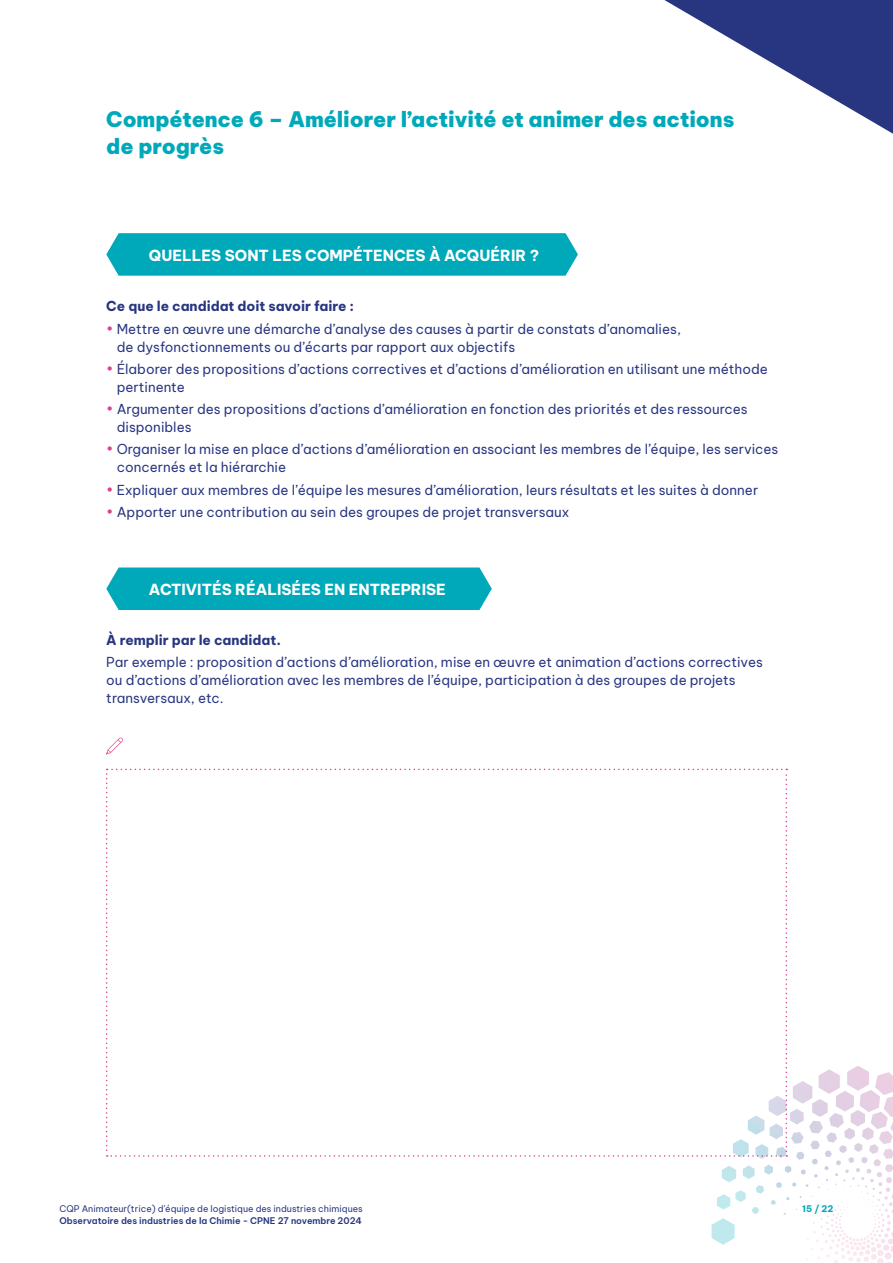
<style>
.page{position:relative;width:893px;height:1263px;background:#fff}
.page>*{position:absolute;margin:0;border:0;box-sizing:border-box;transform-origin:0 0}
.t1{font:900 21px/27px "Be Vietnam Pro";color:#00a9b9}
.t2{font:700 15px "Be Vietnam Pro";color:#fff}
.t3{font:13.5px/18px "Be Vietnam Pro";color:#283581}
.t4{font:700 13.5px "Be Vietnam Pro";letter-spacing:-.005em;color:#283581}
.t5{font:9px "Be Vietnam Pro";color:#283581}
.t6{font:600 9px "Be Vietnam Pro";color:#283581}
.t7{font:700 9px "Be Vietnam Pro";color:#00a9b9}
.s1{color:#da4290}
</style>
<div class="page">
<svg style="left:712px;top:1218px;width:23px;height:27px"></svg>
<img style="left:722px;top:1066px;width:171px;height:122px">
<svg style="left:664px;top:0;width:229px;height:134px"></svg>
<svg style="left:106px;top:233px;width:472px;height:43px;background:#09acbb"></svg>
<div style="left:106px;top:567px;width:386px;height:43px;background:#00a9b9"></div>
<svg style="left:106px;top:737px;width:17px;height:17px"></svg>
<svg style="left:106px;top:769px;width:681px;height:388px"></svg>
<h1 class="t1" style="left:106px;top:104px;width:630px">Compétence 6 – Améliorer l’activité et animer des actions de progrès</h1>
<p class="t2" style="left:149px;top:242px;width:392px">QUELLES SONT LES COMPÉTENCES À ACQUÉRIR ?</p>
<p class="t4" style="left:106px;top:295px;width:249px">Ce que le candidat doit savoir faire :</p>
<p class="t3" style="left:117px;top:318px;width:566px;text-indent:-10px"><span class="s1">•</span> Mettre en œuvre une démarche d’analyse des causes à partir de constats d’anomalies, de dysfonctionnements ou d’écarts par rapport aux objectifs</p>
<p class="t3" style="left:117px;top:359px;width:653px;text-indent:-10px"><span class="s1">•</span> Élaborer des propositions d’actions correctives et d’actions d’amélioration en utilisant une méthode pertinente</p>
<p class="t3" style="left:117px;top:399px;width:632px;text-indent:-10px"><span class="s1">•</span> Argumenter des propositions d’actions d’amélioration en fonction des priorités et des ressources disponibles</p>
<p class="t3" style="left:117px;top:439px;width:663px;text-indent:-10px"><span class="s1">•</span> Organiser la mise en place d’actions d’amélioration en associant les membres de l’équipe, les services concernés et la hiérarchie</p>
<p class="t3" style="left:106px;top:479px;width:653px"><span class="s1">•</span> Expliquer aux membres de l’équipe les mesures d’amélioration, leurs résultats et les suites à donner</p>
<p class="t3" style="left:106px;top:502px;width:464px"><span class="s1">•</span> Apporter une contribution au sein des groupes de projet transversaux</p>
<p class="t2" style="left:149px;top:577px;width:298px">ACTIVITÉS RÉALISÉES EN ENTREPRISE</p>
<p class="t4" style="left:106px;top:628px;width:176px">À remplir par le candidat.</p>
<p class="t3" style="left:106px;top:652px;width:658px">Par exemple : proposition d’actions d’amélioration, mise en œuvre et animation d’actions correctives ou d’actions d’amélioration avec les membres de l’équipe, participation à des groupes de projets transversaux, etc.</p>
<p class="t5" style="left:60px;top:1202px;width:305px">CQP Animateur(trice) d’équipe de logistique des industries chimiques</p>
<p class="t6" style="left:60px;top:1213px;width:304px">Observatoire des industries de la Chimie - CPNE 27 novembre 2024</p>
<p class="t7" style="left:802px;top:1201px;width:33px">15 / 22</p>
</div>
